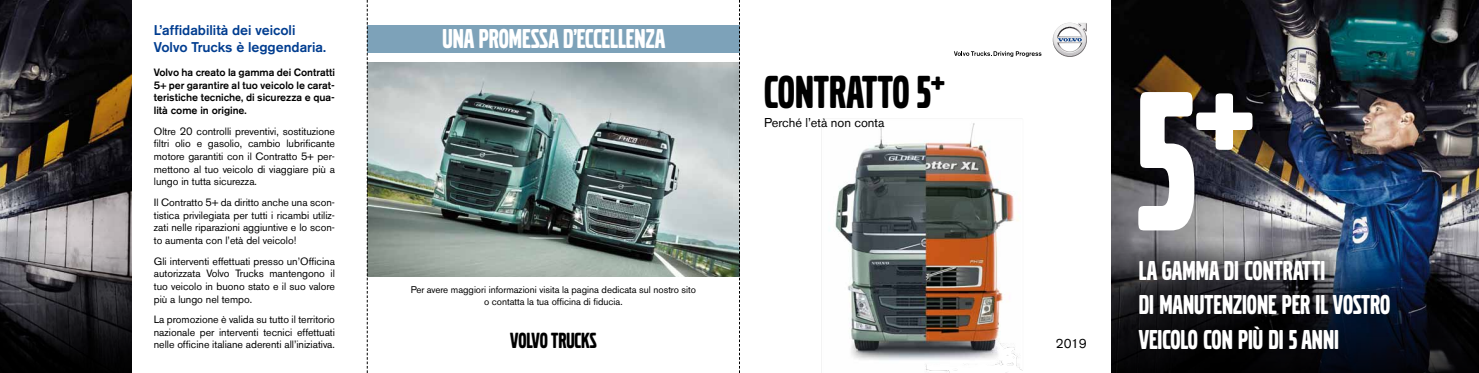
<style>
.page{position:relative;width:1479px;height:373px;background:#fff}
.page>*{position:absolute;margin:0;border:0;box-sizing:border-box;transform-origin:0 0}
.t1{font:206.94px "Volvo Broad Pro";color:#fff}
.t2{font:48.12px "Volvo Broad Pro";color:#000}
.t3{font:28.44px/34.1px "Volvo Broad Pro";color:#fff}
.t4{font:22.84px "Volvo Broad Pro";color:#000}
.t5{font:500 14px/16.8px "Volvo Sans Pro";color:#003d90}
.t6{font:12.69px "Volvo Sans Pro";color:#000}
.t7{font:10.5px/12.6px "Volvo Sans Pro";color:#000;text-align:justify}
.t8{font:500 10.5px/12.6px "Volvo Sans Pro";color:#000;text-align:justify}
.t9{font:9.62px/11.5px "Volvo Sans Pro";color:#000;text-align:center}
</style>
<div class="page">
<img style="left:821px;top:120px;width:202px;height:252px">
<img style="left:1111px;top:0;width:367px;height:238px">
<img style="left:368px;top:62px;width:371px;height:213px">
<div style="left:367px;top:25px;width:372px;height:27px;background:#7da2b9"></div>
<svg style="left:739px;top:0;width:1px;height:372px"></svg>
<svg style="left:367px;top:0;width:1px;height:372px"></svg>
<img style="left:0;top:0;width:131px;height:238px">
<svg style="left:954px;top:51px;width:87px;height:6px"></svg>
<img style="left:1052px;top:38px;width:23px;height:19px">
<svg style="left:1053px;top:23px;width:33px;height:33px"></svg>
<svg style="left:0;top:238px;width:131px;height:134px;background:#3e3d40"></svg>
<svg style="left:1111px;top:238px;width:367px;height:134px;background:#1b1e27"></svg>
<svg style="left:1114px;top:236px;width:295px;height:132px;background:#222832"></svg>
<h3 class="t5" style="left:154px;top:22px;width:174px">L’affidabilità dei veicoli<br>Volvo Trucks è leggendaria.</h3>
<p class="t8" style="left:154px;top:66px;width:183px">Volvo ha creato la gamma dei Contratti 5+ per garantire al tuo veicolo le carat&shy;teristiche tecniche, di sicurezza e qua&shy;lità come in origine.</p>
<p class="t7" style="left:154px;top:124px;width:183px">Oltre 20 controlli preventivi, sostituzione filtri olio e gasolio, cambio lubrificante motore garantiti con il Contratto 5+ per&shy;mettono al tuo veicolo di viaggiare più a lungo in tutta sicurezza.</p>
<p class="t7" style="left:154px;top:195px;width:183px">Il Contratto 5+ da diritto anche una scon&shy;tistica privilegiata per tutti i ricambi utiliz&shy;zati nelle riparazioni aggiuntive e lo scon&shy;to aumenta con l’età del veicolo!</p>
<p class="t7" style="left:154px;top:254px;width:183px">Gli interventi effettuati presso un’Officina autorizzata Volvo Trucks mantengono il tuo veicolo in buono stato e il suo valore più a lungo nel tempo.</p>
<p class="t7" style="left:154px;top:312px;width:183px">La promozione è valida su tutto il territorio nazionale per interventi tecnici effettuati nelle officine italiane aderenti all’iniziativa.</p>
<h3 class="t3" style="left:442px;top:22px;width:224px">UNA PROMESSA D’ECCELLENZA</h3>
<p class="t9" style="left:411px;top:283px;width:287px">Per avere maggiori informazioni visita la pagina dedicata sul nostro sito o contatta la tua officina di fiducia.</p>
<h2 class="t2" style="left:764px;top:69px;width:182px">CONTRATTO 5<sup>+</sup></h2>
<p class="t6" style="left:764px;top:114px;width:122px">Perché l’età non conta</p>
<h3 class="t4" style="left:510px;top:329px;width:88px">VOLVO TRUCKS</h3>
<p class="t6" style="left:1055px;top:335px;width:32px">2019</p>
<h1 class="t1" style="left:1136px;top:65px;width:118px">5<sup>+</sup></h1>
<h3 class="t3" style="left:1138px;top:253px;width:253px">LA GAMMA DI CONTRATTI<br>DI MANUTENZIONE PER IL VOSTRO</h3>
<h3 class="t3" style="left:1138px;top:322px;width:202px">VEICOLO CON PIÙ DI 5 ANNI</h3>
</div>
